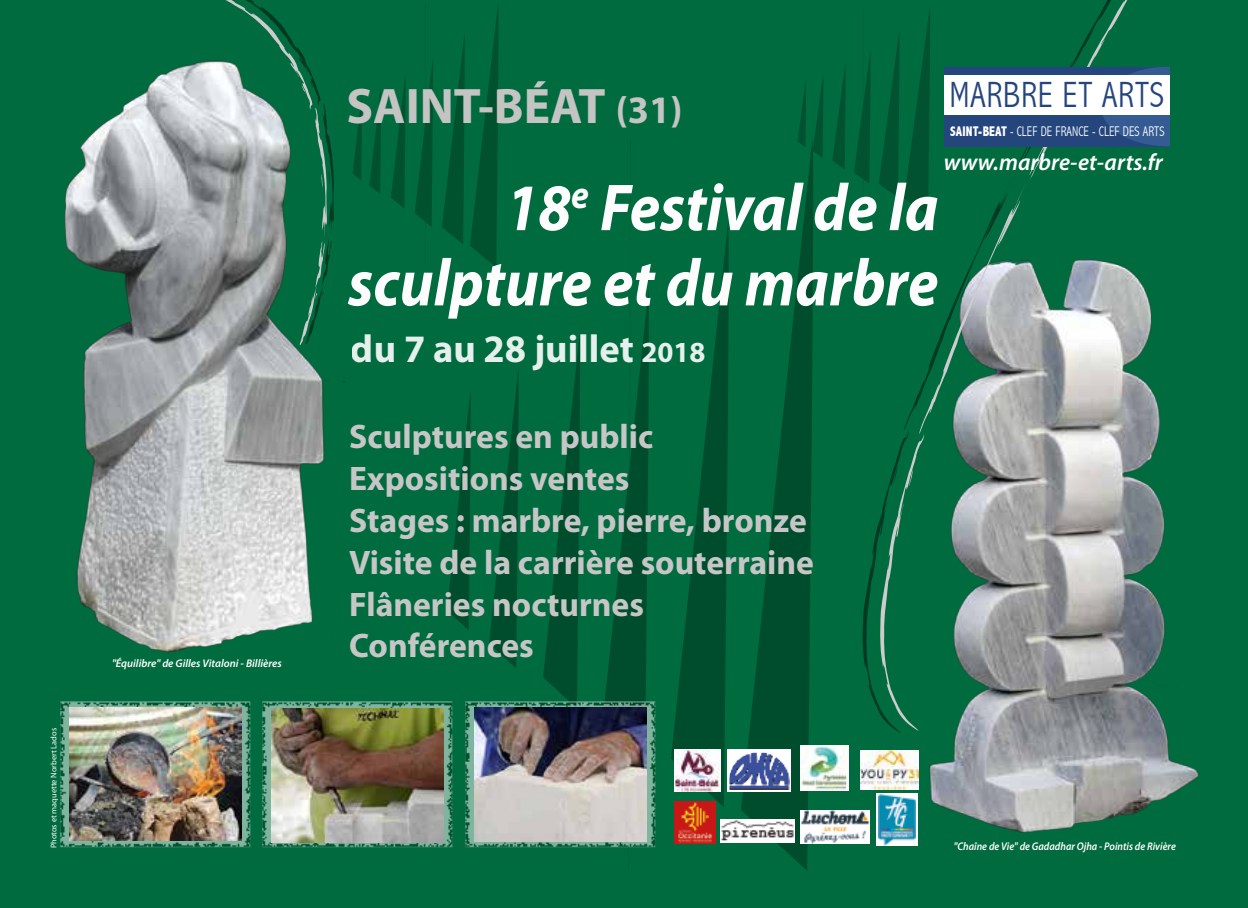
<style>
.page{position:relative;width:1248px;height:908px;background:#fff}
.page>*{position:absolute;margin:0;border:0;box-sizing:border-box;transform-origin:0 0}
.t1{font:italic 700 66.8px/75.2px "Myriad Pro";color:#fff;text-align:right;scale:.91 1}
.t2{font:700 50.2px "Myriad Pro";color:#c4c4c3}
.t3{font:700 39px "Myriad Pro";color:#fff}
.t4{font:300 condensed 36.6px "Abadi";letter-spacing:.025em;color:#25467d;scale:.95 1}
.t5{font:700 34px/41.8px "Myriad Pro";color:#c6c6c6}
.t6{font:italic 600 23.4px "Myriad Pro";color:#fff}
.t7{font:300 condensed 14px "Abadi";letter-spacing:.01em;color:#fff;scale:.89 1}
.t8{font:italic 600 11.2px "Myriad Pro";color:#fff;scale:.91 1}
.t9{font:italic 600 11.2px "Myriad Pro";color:#fff}
.t10{font:8.2px "Myriad Pro";color:#fff}
.s1{font-size:39px}
.s2{font-weight:800}
.s3{font-size:29.2px}
</style>
<div class="page">
<div style="left:0;top:0;width:1247px;height:907px;background:#006b3f"></div>
<svg style="left:741px;top:146px;width:72px;height:724px"></svg>
<svg style="left:685px;top:225px;width:45px;height:567px"></svg>
<svg style="left:612px;top:292px;width:37px;height:337px"></svg>
<svg style="left:548px;top:336px;width:32px;height:293px"></svg>
<svg style="left:490px;top:371px;width:29px;height:258px"></svg>
<svg style="left:447px;top:393px;width:24px;height:236px"></svg>
<svg style="left:832px;top:65px;width:14px;height:104px"></svg>
<svg style="left:812px;top:78px;width:11px;height:80px"></svg>
<svg style="left:797px;top:82px;width:9px;height:65px"></svg>
<svg style="left:442px;top:8px;width:56px;height:259px"></svg>
<svg style="left:415px;top:60px;width:18px;height:167px"></svg>
<svg style="left:391px;top:76px;width:15px;height:132px"></svg>
<svg style="left:369px;top:89px;width:12px;height:105px"></svg>
<svg style="left:358px;top:97px;width:4px;height:83px"></svg>
<svg style="left:876px;top:793px;width:41px;height:52px"></svg>
<img style="left:878px;top:794px;width:37px;height:50px">
<svg style="left:727px;top:748px;width:64px;height:43px"></svg>
<img style="left:728px;top:749px;width:61px;height:40px">
<img style="left:322px;top:701px;width:71px;height:147px">
<img style="left:322px;top:707px;width:71px;height:135px">
<img style="left:393px;top:629px;width:334px;height:219px">
<img style="left:474px;top:706px;width:172px;height:134px">
<img style="left:64px;top:60px;width:294px;height:569px">
<img style="left:60px;top:629px;width:262px;height:219px">
<img style="left:70px;top:706px;width:171px;height:134px">
<img style="left:860px;top:750px;width:57px;height:38px">
<img style="left:800px;top:744px;width:48px;height:46px">
<img style="left:917px;top:732px;width:282px;height:112px">
<img style="left:800px;top:810px;width:69px;height:33px">
<svg style="left:854px;top:0;width:314px;height:732px"></svg>
<div style="left:944px;top:75px;width:224px;height:40px;background:#fff"></div>
<svg style="left:220px;top:0;width:114px;height:347px"></svg>
<img style="left:720px;top:819px;width:74px;height:23px">
<p class="t10" style="left:49px;top:848px;width:122px;rotate:-90deg">Photos et maquette Norbert Lados</p>
<p class="t9" style="left:112px;top:655px;width:171px">"Équilibre" de Gilles Vitaloni - Billières</p>
<h2 class="t2" style="left:346px;top:73px;width:337px">SAINT-BÉAT <span class="s1">(31)</span></h2>
<p class="t4" style="left:949px;top:74px;width:228px">MARBRE ET ARTS</p>
<p class="t7" style="left:949px;top:123px;width:243px"><span class="s2">SAINT-BEAT</span> - CLEF DE FRANCE - CLEF DES ARTS</p>
<p class="t6" style="left:943px;top:147px;width:220px">www.marbre-et-arts.fr</p>
<h1 class="t1" style="left:348px;top:168px;width:650px">18<sup>e</sup> Festival de la sculpture et du marbre</h1>
<p class="t3" style="left:351px;top:323px;width:356px">du 7 au 28 juillet <span class="s3">2018</span></p>
<p class="t5" style="left:349px;top:414px;width:466px">Sculptures en public<br>Expositions ventes<br>Stages : marbre, pierre, bronze<br>Visite de la carrière souterraine<br>Flâneries nocturnes<br>Conférences</p>
<p class="t8" style="left:953px;top:838px;width:245px">"Chaîne de Vie" de Gadadhar Ojha - Pointis de Rivière</p>
</div>
